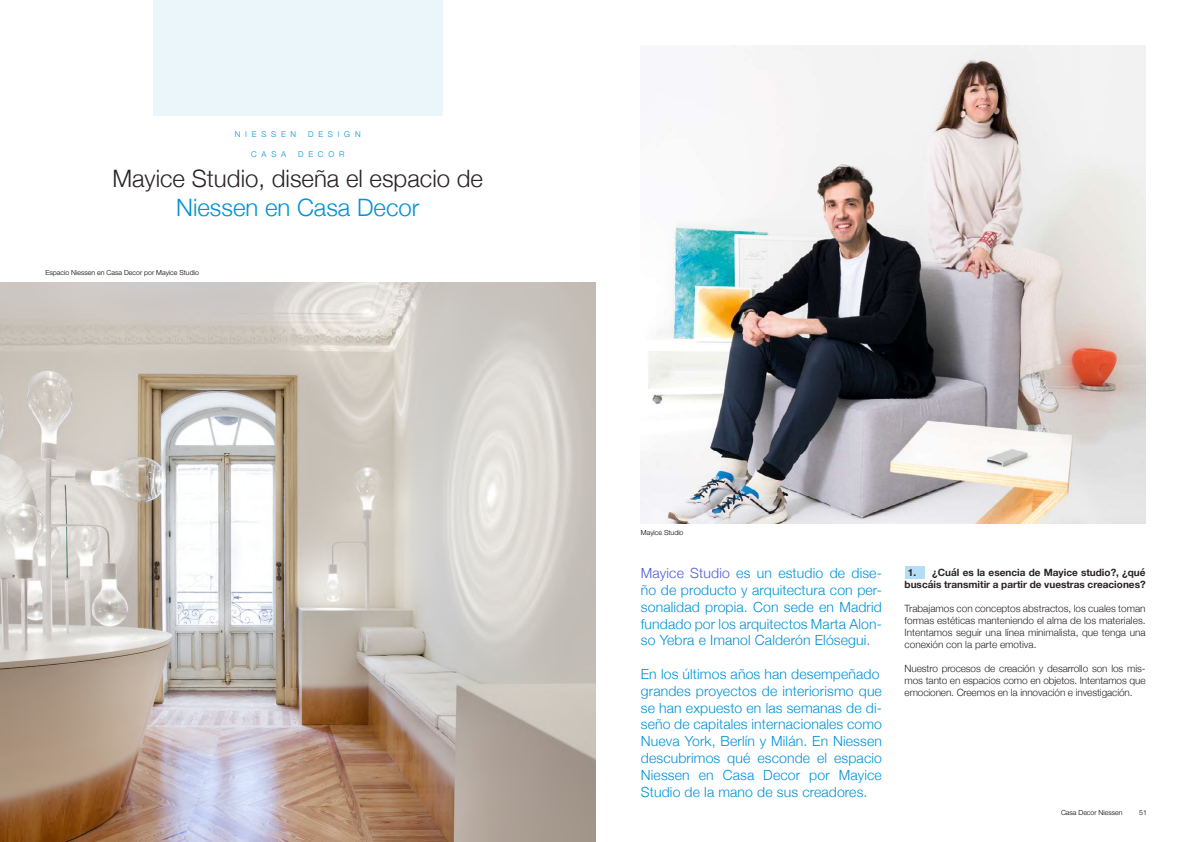
<style>
.page{position:relative;width:1191px;height:842px;background:#fff}
.page>*{position:absolute;margin:0;border:0;box-sizing:border-box;transform-origin:0 0}
.t1{font:300 24px "Helvetica Neue";color:#2a2324}
.t2{font:300 24px "Helvetica Neue";color:#0093d7}
.t3{font:300 14px/16.8px "Helvetica Neue";letter-spacing:.01em;color:#0093d7;text-align:justify}
.t4{font:300 10px/12px "Helvetica Neue";letter-spacing:-.005em;color:#2a2324;text-align:justify}
.t5{font:700 10px/12px "Helvetica Neue";color:#2a2324;text-align:center}
.t6{font:300 8px "Helvetica Neue";letter-spacing:.6em;color:#0093d7}
.t7{font:300 7px "Helvetica Neue LT Std";color:#020203}
.t8{font:300 7px "Helvetica Neue";color:#000}
.s1{color:#4f5cd6}
</style>
<div class="page">
<img style="left:0;top:283px;width:595px;height:559px">
<div style="left:153px;top:0;width:289px;height:116px;background:#ebf6fb"></div>
<div style="left:904px;top:566px;width:20px;height:13px;background:#b3def3"></div>
<img style="left:641px;top:45px;width:504px;height:478px">
<p class="t6" style="left:235px;top:128px;width:63px">NIESSEN</p>
<p class="t6" style="left:308px;top:128px;width:54px">DESIGN</p>
<p class="t6" style="left:251px;top:147px;width:37px">CASA</p>
<p class="t6" style="left:298px;top:147px;width:48px">DECOR</p>
<h1 class="t1" style="left:112px;top:159px;width:372px">Mayice Studio, diseña el espacio de</h1>
<h1 class="t2" style="left:176px;top:188px;width:245px">Niessen en Casa Decor</h1>
<p class="t7" style="left:45px;top:269px;width:155px">Espacio Niessen en Casa Decor por Mayice Studio</p>
<p class="t7" style="left:641px;top:528px;width:44px">Mayice Studio</p>
<p class="t3" style="left:641px;top:564px;width:242px"><span class="s1">Mayice Studio</span> es un estudio de dise&shy;ño de producto y arquitectura con per&shy;sonalidad propia. Con sede en Madrid fundado por los arquitectos Marta Alon&shy;so Yebra e Imanol Calderón Elósegui.</p>
<p class="t3" style="left:641px;top:665px;width:242px;text-align:left">En los últimos años han desempeñado grandes proyectos de interiorismo que se han expuesto en las semanas de di&shy;seño de capitales internacionales como Nueva York, Berlín y Milán. En Niessen descubrimos qué esconde el espacio Niessen en Casa Decor por Mayice Studio de la mano de sus creadores.</p>
<p class="t5" style="left:904px;top:567px;width:242px">1. ¿Cuál es la esencia de Mayice studio?, ¿qué buscáis transmitir a partir de vuestras creaciones?</p>
<p class="t4" style="left:904px;top:602px;width:242px">Trabajamos con conceptos abstractos, los cuales toman formas estéticas manteniendo el alma de los materiales.<br>Intentamos seguir una línea minimalista, que tenga una conexión con la parte emotiva.</p>
<p class="t4" style="left:904px;top:662px;width:242px">Nuestro procesos de creación y desarrollo son los mis&shy;mos tanto en espacios como en objetos. Intentamos que emocionen. Creemos en la innovación e investigación.</p>
<p class="t8" style="left:1061px;top:807px;width:63px">Casa Decor Niessen</p>
<p class="t8" style="left:1139px;top:807px;width:9px">51</p>
</div>
